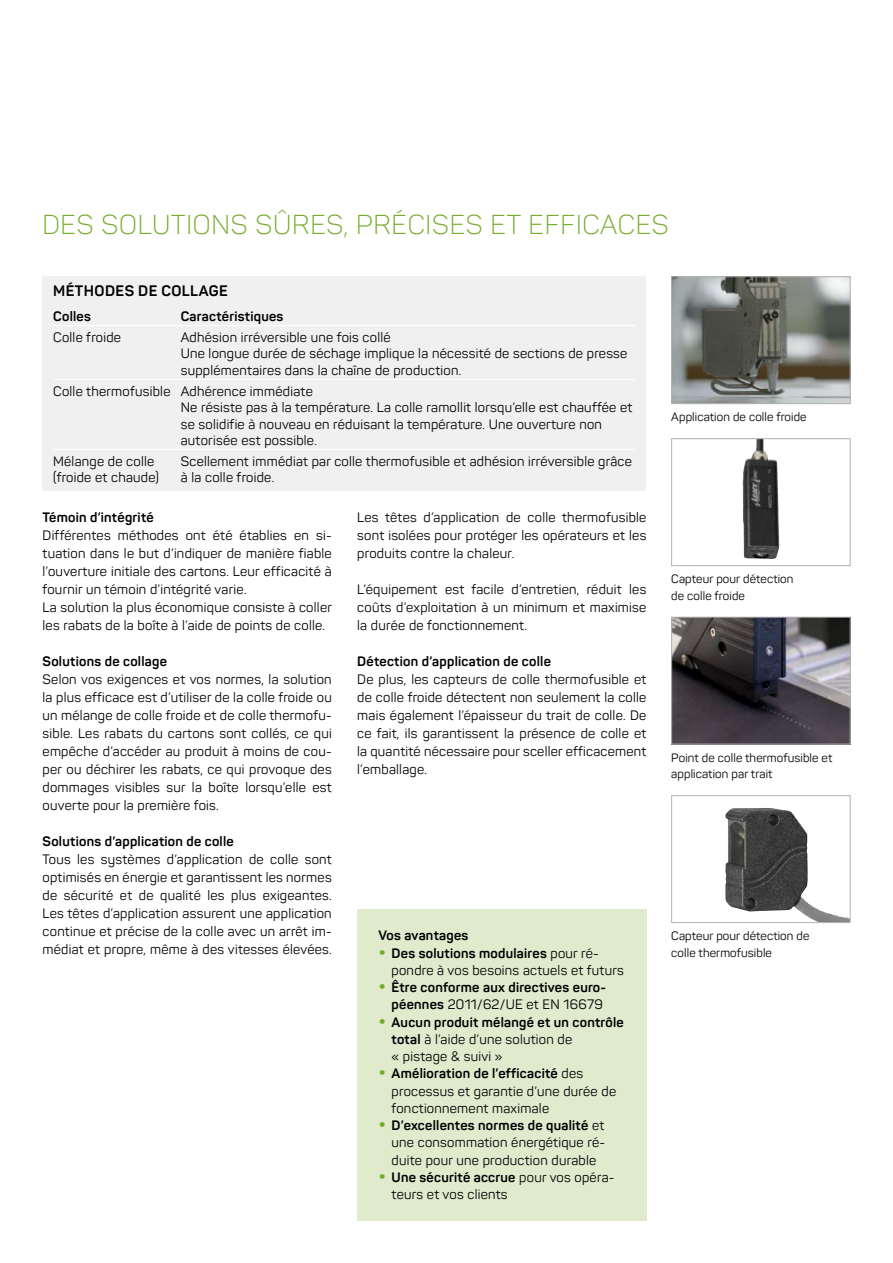
<style>
.page{position:relative;width:893px;height:1263px;background:#fff}
.page>*{position:absolute;margin:0;border:0;box-sizing:border-box;transform-origin:0 0}
.t1{font:300 27px "Panton";letter-spacing:.03em;color:#74ac2a}
.t2{font:700 15px "Panton";letter-spacing:.03em;color:#000}
.t3{font:13.5px/18px "Panton";letter-spacing:.02em;color:#000}
.t4{font:700 13.5px/17.2px "Panton";letter-spacing:.02em;color:#000;text-align:right}
.t5{font:12px/16.5px "Panton";letter-spacing:.01em;color:#000}
.s1{font-weight:700;font-size:21px;color:#74ac2a}
.s2{font-weight:700}
.s3{font-size:21px;color:#74ac2a}
.s4{font-weight:400}
</style>
<div class="page">
<div style="left:43px;top:276px;width:603px;height:215px;background:#f0f0f0"></div>
<hr style="left:53px;top:325px;width:583px;height:1px;background:#fff">
<hr style="left:53px;top:379px;width:583px;height:1px;background:#fff">
<hr style="left:53px;top:449px;width:583px;height:1px;background:#fff">
<div style="left:357px;top:909px;width:289px;height:311px;background:#e0eacd"></div>
<img style="left:725px;top:808px;width:123px;height:113px">
<div style="left:671px;top:795px;width:179px;height:128px;border:1px solid #b3b2b2"></div>
<img style="left:743px;top:440px;width:36px;height:119px">
<div style="left:671px;top:438px;width:179px;height:128px;border:1px solid #b3b2b2"></div>
<img style="left:673px;top:619px;width:175px;height:123px">
<div style="left:671px;top:617px;width:179px;height:127px;border:1px solid #b3b2b2"></div>
<img style="left:673px;top:278px;width:175px;height:124px">
<div style="left:671px;top:276px;width:179px;height:128px;border:1px solid #b3b2b2"></div>
<h1 class="t1" style="left:42px;top:208px;width:628px">DES SOLUTIONS SÛRES, PRÉCISES ET EFFICACES</h1>
<p class="t2" style="left:53px;top:281px;width:176px">MÉTHODES DE COLLAGE</p>
<p class="t4" style="left:53px;top:308px;width:39px">Colles</p>
<p class="t4" style="left:181px;top:308px;width:104px">Caractéristiques</p>
<p class="t3" style="left:53px;top:328px;width:69px">Colle froide</p>
<p class="t3" style="left:181px;top:329px;width:448px;line-height:16.5px">Adhésion irréversible une fois collé<br>Une longue durée de séchage implique la nécessité de sections de presse supplémentaires dans la chaîne de production.</p>
<p class="t3" style="left:181px;top:382px;width:453px;line-height:16.5px;text-indent:-128px">Colle thermofusible Adhérence immédiate<br>Ne résiste pas à la température. La colle ramollit lorsqu’elle est chauffée et se solidifie à nouveau en réduisant la température. Une ouverture non autorisée est possible.</p>
<p class="t3" style="left:53px;top:452px;width:103px">Mélange de colle</p>
<p class="t3" style="left:181px;top:452px;width:453px">Scellement immédiat par colle thermofusible et adhésion irréversible grâce</p>
<p class="t3" style="left:53px;top:468px;width:107px">(froide et chaude)</p>
<p class="t3" style="left:181px;top:468px;width:95px">à la colle froide.</p>
<p class="t4" style="left:43px;top:509px;width:113px">Témoin d’intégrité</p>
<p class="t3" style="left:43px;top:526px;width:291px">Différentes méthodes ont été établies en si&shy;tuation dans le but d’indiquer de manière fiable l’ouverture initiale des cartons. Leur efficacité à fournir un témoin d’intégrité varie.<br>La solution la plus économique consiste à coller les rabats de la boîte à l’aide de points de colle.</p>
<p class="t4" style="left:43px;top:652px;width:126px">Solutions de collage</p>
<p class="t3" style="left:43px;top:670px;width:291px;text-align:justify">Selon vos exigences et vos normes, la solution la plus efficace est d’utiliser de la colle froide ou un mélange de colle froide et de colle thermofu&shy;sible. Les rabats du cartons sont collés, ce qui empêche d’accéder au produit à moins de cou&shy;per ou déchirer les rabats, ce qui provoque des dommages visibles sur la boîte lorsqu’elle est ouverte pour la première fois.</p>
<p class="t4" style="left:43px;top:832px;width:193px">Solutions d’application de colle</p>
<p class="t3" style="left:43px;top:850px;width:291px;text-align:justify">Tous les systèmes d’application de colle sont optimisés en énergie et garantissent les normes de sécurité et de qualité les plus exigeantes.<br>Les têtes d’application assurent une application continue et précise de la colle avec un arrêt im&shy;médiat et propre, même à des vitesses élevées.</p>
<p class="t3" style="left:357px;top:508px;width:291px;text-align:justify">Les têtes d’application de colle thermofusible sont isolées pour protéger les opérateurs et les produits contre la chaleur.</p>
<p class="t3" style="left:357px;top:580px;width:291px;text-align:justify">L’équipement est facile d’entretien, réduit les coûts d’exploitation à un minimum et maximise la durée de fonctionnement.</p>
<p class="t4" style="left:357px;top:652px;width:195px">Détection d’application de colle</p>
<p class="t3" style="left:357px;top:670px;width:291px;text-align:justify">De plus, les capteurs de colle thermofusible et de colle froide détectent non seulement la colle mais également l’épaisseur du trait de colle. De ce fait, ils garantissent la présence de colle et la quantité nécessaire pour sceller efficacement l’emballage.</p>
<p class="t4" style="left:378px;top:927px;width:91px">Vos avantages</p>
<p class="t3" style="left:392px;top:944px;width:234px;line-height:17.2px;text-indent:-13px"><span class="s1">•</span> <span class="s2">Des solutions modulaires</span> pour ré&shy;pondre à vos besoins actuels et futurs</p>
<p class="t4" style="left:378px;top:979px;width:229px"><span class="s3">•</span> Être conforme aux directives euro&shy;péennes <span class="s4">2011/62/UE et EN 16679</span></p>
<p class="t3" style="left:392px;top:1013px;width:234px;line-height:17.2px;text-indent:-13px"><span class="s1">•</span> <span class="s2">Aucun produit mélangé et un contrôle total</span> à l’aide d’une solution de<br>« pistage &amp; suivi »</p>
<p class="t3" style="left:392px;top:1065px;width:226px;line-height:17.2px;text-indent:-13px"><span class="s1">•</span> <span class="s2">Amélioration de l’efficacité</span> des processus et garantie d’une durée de fonctionnement maximale</p>
<p class="t3" style="left:392px;top:1117px;width:215px;line-height:17.2px;text-align:justify;text-indent:-13px"><span class="s1">•</span> <span class="s2">D’excellentes normes de qualité</span> et une consommation énergétique ré&shy;duite pour une production durable</p>
<p class="t3" style="left:392px;top:1168px;width:225px;line-height:17.2px;text-indent:-13px"><span class="s1">•</span> <span class="s2">Une sécurité accrue</span> pour vos opéra&shy;teurs et vos clients</p>
<p class="t5" style="left:671px;top:409px;width:137px">Application de colle froide</p>
<p class="t5" style="left:671px;top:571px;width:124px">Capteur pour détection de colle froide</p>
<p class="t5" style="left:671px;top:749px;width:163px">Point de colle thermofusible et application par trait</p>
<p class="t5" style="left:671px;top:928px;width:140px">Capteur pour détection de colle thermofusible</p>
</div>
